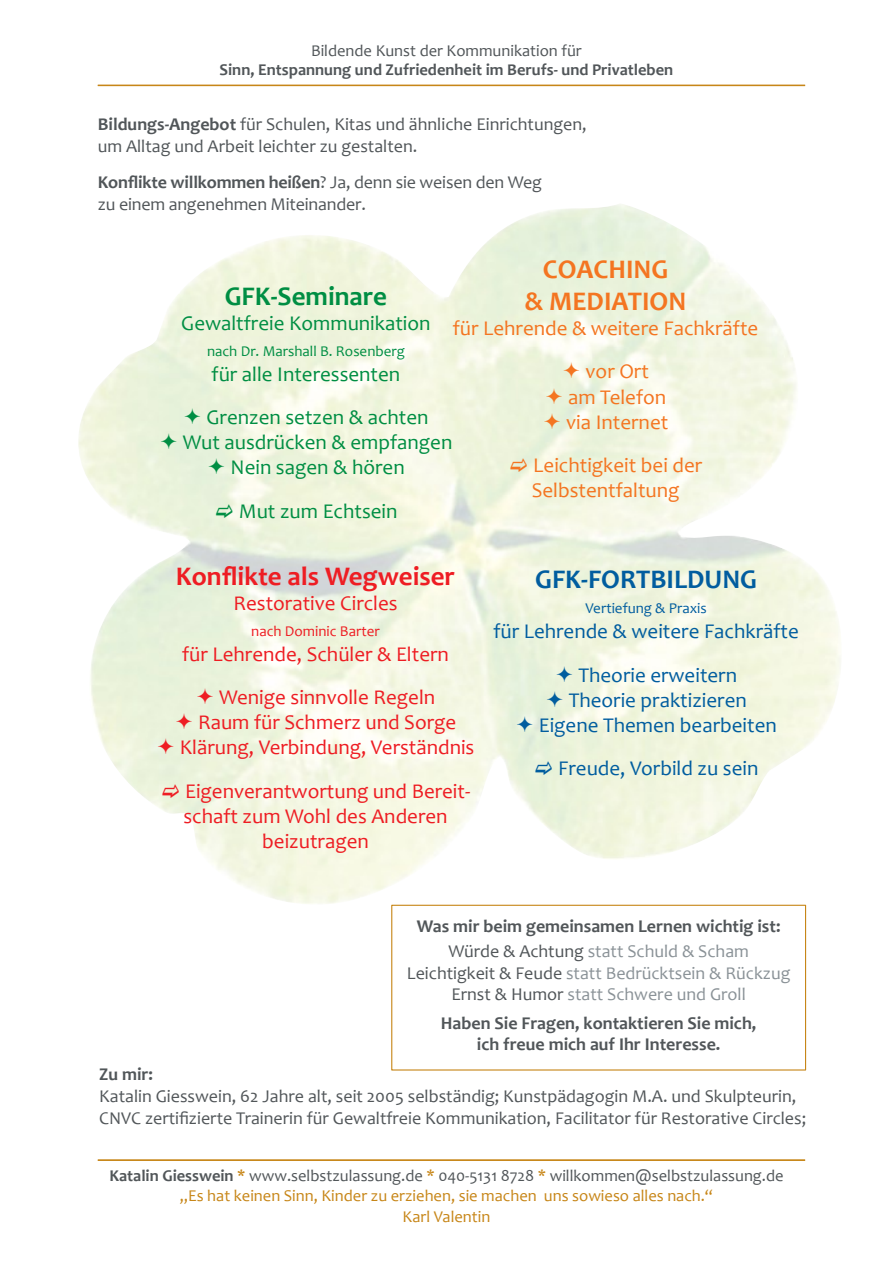
<style>
.page{position:relative;width:893px;height:1263px;background:#fff}
.page>*{position:absolute;margin:0;border:0;box-sizing:border-box;transform-origin:0 0}
.t1{font:700 27px "Candara";color:#ee1d23}
.t2{font:700 27px/32.4px "Candara";color:#f47521;text-align:center}
.t3{font:700 27px "Candara";color:#015d9f}
.t4{font:700 27px "Candara";color:#008e43}
.t5{font:21px/43.2px "Candara";color:#ee1d23}
.t6{font:21px/43.2px "Candara";color:#008e43}
.t7{font:21px/43.2px "Candara";color:#015d9f}
.t8{font:21px/25.2px "Candara";color:#f47521}
.t9{font:18px/21.6px "Candara";color:#515659}
.t10{font:700 18px/25.5px "Candara";color:#515659;text-align:center}
.t11{font:18px/21.6px "Candara";color:#8a9297;text-align:center}
.t12{font:16.5px/19.8px "Candara";color:#c78618;text-align:center}
.t13{font:700 16.5px "Candara";color:#515659}
.t14{font:16.5px "Candara";color:#515659}
.t15{font:15px "Candara";color:#008e43}
.t16{font:15px "Candara";color:#ee1d23}
.t17{font:15px "Candara";color:#015d9f}
.s1{font-weight:700}
.s2{font-weight:400}
.s3{font-weight:400;color:#8a9297}
.s4{color:#515659}
.s5{font-weight:700;color:#515659}
</style>
<div class="page">
<hr style="left:98px;top:85px;width:707px;height:1px;background:#c78618">
<hr style="left:98px;top:1159px;width:707px;height:2px;background:#c78618">
<div style="left:391px;top:905px;width:415px;height:165px;border:1px solid #c78618"></div>
<svg style="left:185px;top:409px;width:15px;height:15px"></svg>
<svg style="left:161px;top:434px;width:16px;height:15px"></svg>
<svg style="left:209px;top:459px;width:15px;height:15px"></svg>
<svg style="left:216px;top:503px;width:16px;height:14px"></svg>
<svg style="left:198px;top:688px;width:15px;height:16px"></svg>
<svg style="left:176px;top:714px;width:16px;height:15px"></svg>
<svg style="left:158px;top:739px;width:16px;height:15px"></svg>
<svg style="left:162px;top:783px;width:17px;height:14px"></svg>
<svg style="left:557px;top:666px;width:15px;height:16px"></svg>
<svg style="left:547px;top:691px;width:15px;height:16px"></svg>
<svg style="left:517px;top:716px;width:15px;height:16px"></svg>
<svg style="left:536px;top:761px;width:16px;height:14px"></svg>
<svg style="left:564px;top:363px;width:15px;height:15px"></svg>
<svg style="left:547px;top:388px;width:15px;height:16px"></svg>
<svg style="left:545px;top:413px;width:15px;height:16px"></svg>
<svg style="left:511px;top:458px;width:16px;height:14px"></svg>
<p class="t14" style="left:311px;top:40px;width:272px">Bildende Kunst der Kommunikation für</p>
<p class="t13" style="left:220px;top:60px;width:455px">Sinn, Entspannung und Zufriedenheit im Berufs- und Privatleben</p>
<p class="t9" style="left:98px;top:114px;width:490px"><span class="s1">Bildungs-Angebot</span> für Schulen, Kitas und ähnliche Einrichtungen, um Alltag und Arbeit leichter zu gestalten.</p>
<p class="t9" style="left:98px;top:171px;width:446px"><span class="s1">Konflikte willkommen heißen</span>? Ja, denn sie weisen den Weg zu einem angenehmen Miteinander.</p>
<h1 class="t2" style="left:525px;top:252px;width:163px">COACHING<br>&amp; MEDIATION</h1>
<p class="t8" style="left:586px;top:307px;width:174px;line-height:43.2px;text-indent:-133px">für Lehrende &amp; weitere Fachkräfte vor Ort</p>
<p class="t8" style="left:566px;top:384px;width:104px">am Telefon via Internet</p>
<p class="t8" style="left:532px;top:452px;width:172px">Leichtigkeit bei der<br>Selbstentfaltung</p>
<h1 class="t4" style="left:225px;top:279px;width:164px">GFK-Seminare</h1>
<p class="t6" style="left:181px;top:302px;width:251px">Gewaltfreie Kommunikation</p>
<p class="t15" style="left:207px;top:341px;width:199px">nach Dr. Marshall B. Rosenberg</p>
<p class="t6" style="left:207px;top:352px;width:224px">für alle Interessenten<br>Grenzen setzen &amp; achten</p>
<p class="t6" style="left:183px;top:430px;width:271px;line-height:25.2px;text-align:center">Wut ausdrücken &amp; empfangen<br>Nein sagen &amp; hören</p>
<p class="t6" style="left:239px;top:489px;width:160px">Mut zum Echtsein</p>
<h1 class="t1" style="left:176px;top:559px;width:281px">Konflikte als Wegweiser</h1>
<p class="t5" style="left:233px;top:582px;width:166px">Restorative Circles</p>
<p class="t16" style="left:251px;top:621px;width:130px">nach Dominic Barter</p>
<p class="t5" style="left:219px;top:632px;width:231px;text-indent:-37px">für Lehrende, Schüler &amp; Eltern<br>Wenige sinnvolle Regeln</p>
<p class="t5" style="left:180px;top:709px;width:296px;line-height:25.2px;text-align:center">Raum für Schmerz und Sorge<br>Klärung, Verbindung, Verständnis</p>
<p class="t5" style="left:185px;top:769px;width:287px">Eigenverantwortung und Bereit-</p>
<p class="t5" style="left:183px;top:794px;width:266px">schaft zum Wohl des Anderen</p>
<p class="t5" style="left:262px;top:819px;width:108px">beizutragen</p>
<h1 class="t3" style="left:535px;top:562px;width:223px">GFK-FORTBILDUNG</h1>
<p class="t17" style="left:585px;top:599px;width:123px">Vertiefung &amp; Praxis</p>
<p class="t7" style="left:578px;top:610px;width:222px;text-indent:-85px">für Lehrende &amp; weitere Fachkräfte<br>Theorie erweitern</p>
<p class="t7" style="left:539px;top:687px;width:240px;line-height:25.2px;text-align:center">Theorie praktizieren<br>Eigene Themen bearbeiten</p>
<p class="t7" style="left:558px;top:746px;width:202px">Freude, Vorbild zu sein</p>
<p class="t10" style="left:417px;top:913px;width:365px">Was mir beim gemeinsamen Lernen wichtig ist:<br><span class="s2">Würde &amp; Achtung</span> <span class="s3">statt Schuld &amp; Scham</span></p>
<p class="t11" style="left:407px;top:962px;width:385px"><span class="s4">Leichtigkeit &amp; Feude</span> statt Bedrücktsein &amp; Rückzug<br><span class="s4">Ernst &amp; Humor</span> statt Schwere und Groll</p>
<p class="t10" style="left:441px;top:1012px;width:317px;line-height:21.6px">Haben Sie Fragen, kontaktieren Sie mich, ich freue mich auf Ihr Interesse.</p>
<p class="t10" style="left:99px;top:1061px;width:55px">Zu mir:</p>
<p class="t9" style="left:99px;top:1085px;width:709px">Katalin Giesswein, 62 Jahre alt, seit 2005 selbständig; Kunstpädagogin M.A. und Skulpteurin,<br>CNVC zertifizierte Trainerin für Gewaltfreie Kommunikation, Facilitator für Restorative Circles;</p>
<p class="t12" style="left:109px;top:1165px;width:676px"><span class="s5">Katalin Giesswein</span> <span class="s1">*</span> <span class="s4">www.selbstzulassung.de</span> * <span class="s4">040-5131 8728</span> * <span class="s4">willkommen@selbstzulassung.de </span>„Es hat keinen Sinn, Kinder zu erziehen, sie machen uns sowieso alles nach.“</p>
<p class="t12" style="left:403px;top:1207px;width:89px">Karl Valentin</p>
</div>
